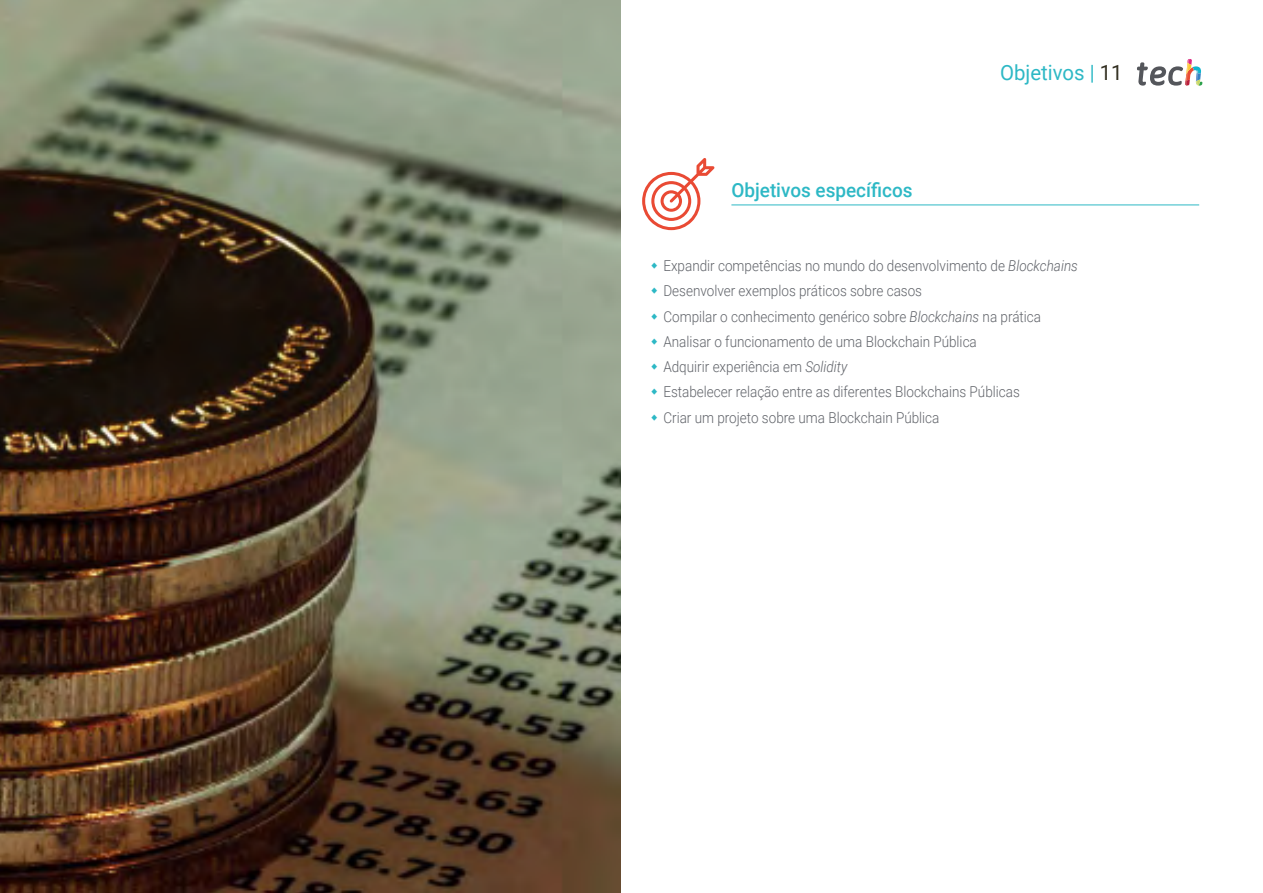
<style>
.page{position:relative;width:1263px;height:893px;background:#fff}
.page>*{position:absolute;margin:0;border:0;box-sizing:border-box;transform-origin:0 0}
.t1{font:21px "Roboto";color:#2db8c5}
.t2{font:500 19.5px "Roboto";color:#2db8c5}
.t3{font:300 15px/25.2px "Roboto";color:#61646a;scale:.9 1}
.s1{color:#312e20}
.s2{font-style:italic}
</style>
<div class="page">
<hr style="left:731px;top:205px;width:468px;height:1px;background:#2db8c5">
<svg style="left:642px;top:158px;width:72px;height:72px"></svg>
<img style="left:0;top:0;width:621px;height:893px">
<svg style="left:1137px;top:59px;width:65px;height:27px"></svg>
<h2 class="t2" style="left:731px;top:176px;width:183px">Objetivos específicos</h2>
<h1 class="t1" style="left:1000px;top:57px;width:124px">Objetivos | <span class="s1">11</span></h1>
<p class="t3" style="left:663px;top:253px;width:462px">Expandir competências no mundo do desenvolvimento de <span class="s2">Blockchains </span>Desenvolver exemplos práticos sobre casos<br>Compilar o conhecimento genérico sobre <span class="s2">Blockchains</span> na prática Analisar o funcionamento de uma Blockchain Pública<br>Adquirir experiência em <span class="s2">Solidity<br></span>Estabelecer relação entre as diferentes Blockchains Públicas<br>Criar um projeto sobre uma Blockchain Pública</p>
</div>
